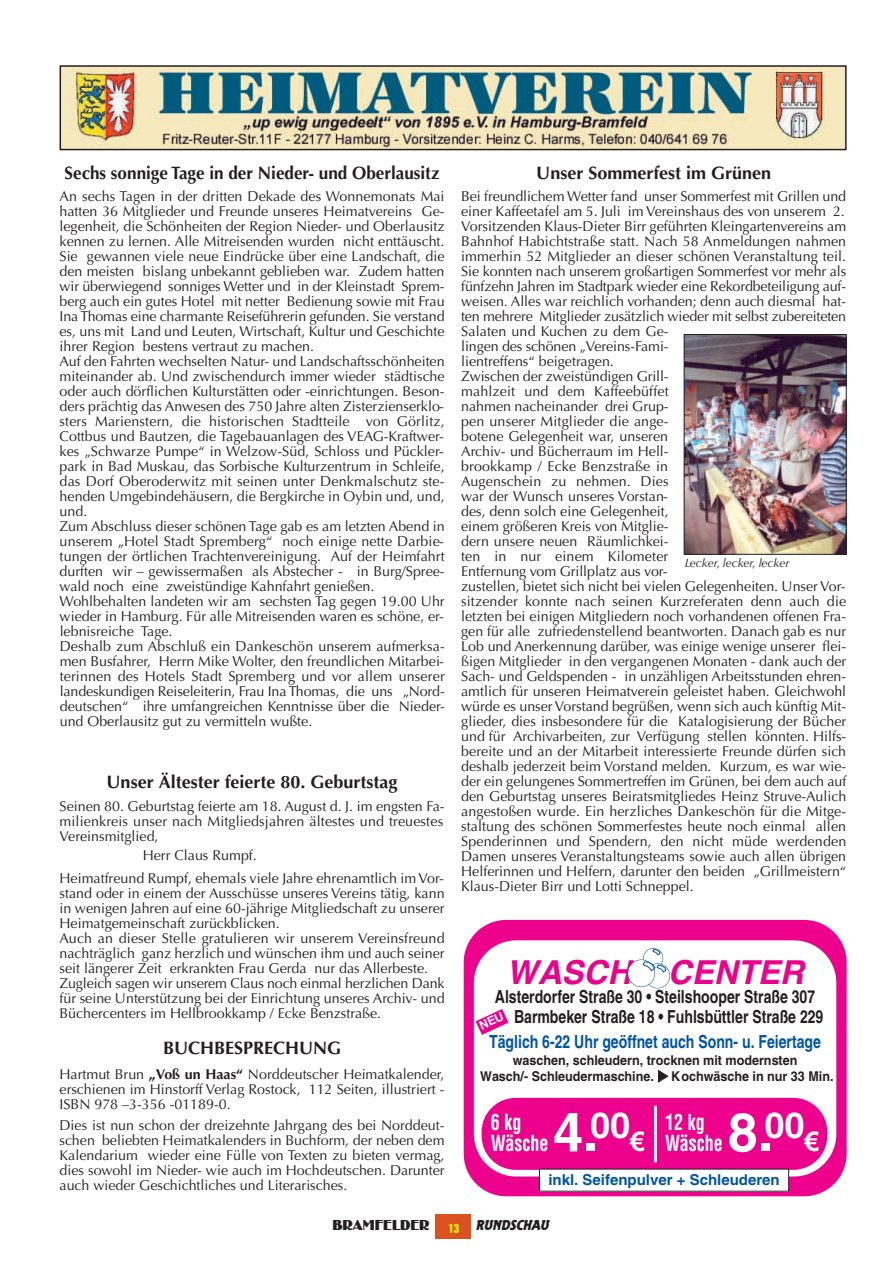
<style>
.page{position:relative;width:893px;height:1263px;background:#fff}
.page>*{position:absolute;margin:0;border:0;box-sizing:border-box;transform-origin:0 0}
.t1{font:700 54px "Helvetica";color:#fff}
.t2{font:italic 700 33px "Helvetica";color:#ec008c}
.t3{font:700 condensed 21.6px/21px "Helvetica";color:#fff;scale:.83 1}
.t4{font:700 18px/19.5px "Helvetica";color:#231f20;scale:.78 1}
.t5{font:700 18px "Optima";color:#231f20}
.t6{font:700 18px "Optima";color:#231f20;scale:.95 1}
.t7{font:700 18px "Helvetica";color:#0054a5;scale:.78 1}
.t8{font:700 15px "Helvetica";color:#0054a5}
.t9{font:15px "Birmingham";color:#231f20}
.t10{font:14.25px/15px "Optima";color:#231f20}
.t11{font:700 13.5px/16.5px "Helvetica";color:#231f20;scale:.93 1}
.t12{font:italic 12px "Optima";color:#231f20}
.s1{font-weight:700}
.s2{font-family:"Arial";font-size:27px}
.s3{font-family:"Elmshorn";font-style:italic}
</style>
<div class="page">
<div style="left:435px;top:1215px;width:36px;height:24px;background:#da521f"></div>
<img style="left:63px;top:68px;width:780px;height:79px">
<div style="left:60px;top:65px;width:786px;height:85px;border:2px solid #231f20"></div>
<img style="left:685px;top:336px;width:159px;height:217px">
<div style="left:683px;top:334px;width:163px;height:221px;border:1px solid #231f20"></div>
<div style="left:463px;top:920px;width:383px;height:276px;background:#ec008c;border-radius:43px"></div>
<div style="left:474px;top:940px;width:362px;height:237px;background:#fff;border-radius:43px"></div>
<div style="left:481px;top:1098px;width:346px;height:72px;background:#ec008c;border-radius:34px"></div>
<hr style="left:654px;top:1106px;width:3px;height:56px;background:#fff">
<div style="left:539px;top:1169px;width:249px;height:22px;background:#fff"></div>
<div style="left:643px;top:948px;width:20px;height:20px;border:1px solid #0054a5;border-radius:50%"></div>
<svg style="left:652px;top:949px;width:8px;height:6px"></svg>
<div style="left:645px;top:963px;width:25px;height:25px;border:1px solid #0054a5;border-radius:50%"></div>
<div style="left:628px;top:960px;width:26px;height:27px;background:#fff;border-radius:50%"></div>
<div style="left:627px;top:960px;width:28px;height:27px;border:1px solid #0054a5;border-radius:50%"></div>
<svg style="left:642px;top:962px;width:24px;height:10px"></svg>
<svg style="left:475px;top:1009px;width:33px;height:26px"></svg>
<p class="t6" style="left:65px;top:165px;width:396px">Sechs sonnige Tage in der Nieder- und Oberlausitz</p>
<p class="t10" style="left:59px;top:190px;width:387px">An sechs Tagen in der dritten Dekade des Wonnemonats Mai hatten 36 Mitglieder und Freunde unseres Heimatvereins Ge&shy;legenheit, die Schönheiten der Region Nieder- und Oberlausitz kennen zu lernen. Alle Mitreisenden wurden nicht enttäuscht.<br>Sie gewannen viele neue Eindrücke über eine Landschaft, die den meisten bislang unbekannt geblieben war. Zudem hatten wir überwiegend sonniges Wetter und in der Kleinstadt Sprem&shy;berg auch ein gutes Hotel mit netter Bedienung sowie mit Frau Ina Thomas eine charmante Reiseführerin gefunden. Sie verstand es, uns mit Land und Leuten, Wirtschaft, Kultur und Geschichte ihrer Region bestens vertraut zu machen.<br>Auf den Fahrten wechselten Natur- und Landschaftsschönheiten miteinander ab. Und zwischendurch immer wieder städtische oder auch dörflichen Kulturstätten oder -einrichtungen. Beson&shy;ders prächtig das Anwesen des 750 Jahre alten Zisterzienserklo&shy;sters Marienstern, die historischen Stadtteile von Görlitz, Cottbus und Bautzen, die Tagebauanlagen des VEAG-Kraftwer&shy;kes „Schwarze Pumpe“ in Welzow-Süd, Schloss und Pückler&shy;park in Bad Muskau, das Sorbische Kulturzentrum in Schleife, das Dorf Oberoderwitz mit seinen unter Denkmalschutz ste&shy;henden Umgebindehäusern, die Bergkirche in Oybin und, und, und.<br>Zum Abschluss dieser schönen Tage gab es am letzten Abend in unserem „Hotel Stadt Spremberg“ noch einige nette Darbie&shy;tungen der örtlichen Trachtenvereinigung. Auf der Heimfahrt durften wir – gewissermaßen als Abstecher - in Burg/Spree&shy;wald noch eine zweistündige Kahnfahrt genießen.<br>Wohlbehalten landeten wir am sechsten Tag gegen 19.00 Uhr wieder in Hamburg. Für alle Mitreisenden waren es schöne, er&shy;lebnisreiche Tage.<br>Deshalb zum Abschluß ein Dankeschön unserem aufmerksa&shy;men Busfahrer, Herrn Mike Wolter, den freundlichen Mitarbei&shy;terinnen des Hotels Stadt Spremberg und vor allem unserer landeskundigen Reiseleiterin, Frau Ina Thomas, die uns „Nord&shy;deutschen“ ihre umfangreichen Kenntnisse über die Nieder&shy;und Oberlausitz gut zu vermitteln wußte.</p>
<p class="t5" style="left:107px;top:775px;width:292px">Unser Ältester feierte 80. Geburtstag</p>
<p class="t10" style="left:59px;top:800px;width:386px;text-align:justify">Seinen 80. Geburtstag feierte am 18. August d. J. im engsten Fa&shy;milienkreis unser nach Mitgliedsjahren ältestes und treuestes Vereinsmitglied,</p>
<p class="t10" style="left:59px;top:846px;width:386px;line-height:22.5px;text-indent:83px">Herr Claus Rumpf.<br>Heimatfreund Rumpf, ehemals viele Jahre ehrenamtlich im Vor-</p>
<p class="t10" style="left:60px;top:887px;width:386px">stand oder in einem der Ausschüsse unseres Vereins tätig, kann in wenigen Jahren auf eine 60-jährige Mitgliedschaft zu unserer Heimatgemeinschaft zurückblicken.<br>Auch an dieser Stelle gratulieren wir unserem Vereinsfreund nachträglich ganz herzlich und wünschen ihm und auch seiner seit längerer Zeit erkrankten Frau Gerda nur das Allerbeste.<br>Zugleich sagen wir unserem Claus noch einmal herzlichen Dank für seine Unterstützung bei der Einrichtung unseres Archiv- und Büchercenters im Hellbrookkamp / Ecke Benzstraße.</p>
<p class="t5" style="left:163px;top:1040px;width:180px">BUCHBESPRECHUNG</p>
<p class="t10" style="left:60px;top:1068px;width:386px;text-align:justify">Hartmut Brun <span class="s1">„Voß un Haas“</span> Norddeutscher Heimatkalender, erschienen im Hinstorff Verlag Rostock, 112 Seiten, illustriert - ISBN 978 –3-356 -01189-0.</p>
<p class="t10" style="left:60px;top:1119px;width:386px;text-align:justify">Dies ist nun schon der dreizehnte Jahrgang des bei Norddeut&shy;schen beliebten Heimatkalenders in Buchform, der neben dem Kalendarium wieder eine Fülle von Texten zu bieten vermag, dies sowohl im Nieder- wie auch im Hochdeutschen. Darunter auch wieder Geschichtliches und Literarisches.</p>
<p class="t5" style="left:536px;top:165px;width:236px">Unser Sommerfest im Grünen</p>
<p class="t10" style="left:461px;top:190px;width:386px">Bei freundlichem Wetter fand unser Sommerfest mit Grillen und einer Kaffeetafel am 5. Juli im Vereinshaus des von unserem 2.<br>Vorsitzenden Klaus-Dieter Birr geführten Kleingartenvereins am Bahnhof Habichtstraße statt. Nach 58 Anmeldungen nahmen immerhin 52 Mitglieder an dieser schönen Veranstaltung teil.<br>Sie konnten nach unserem großartigen Sommerfest vor mehr als fünfzehn Jahren im Stadtpark wieder eine Rekordbeteiligung auf&shy;weisen. Alles war reichlich vorhanden; denn auch diesmal hat&shy;ten mehrere Mitglieder zusätzlich wieder mit selbst zubereiteten Salaten und Kuchen zu dem Ge-<br>lingen des schönen „Vereins-Fami-<br>lientreffens“ beigetragen.<br>Zwischen der zweistündigen Grill-<br>mahlzeit und dem Kaffeebüffet<br>nahmen nacheinander drei Grup-<br>pen unserer Mitglieder die ange-<br>botene Gelegenheit war, unseren<br>Archiv- und Bücherraum im Hell-<br>brookkamp / Ecke Benzstraße in<br>Augenschein zu nehmen. Dies<br>war der Wunsch unseres Vorstan-<br>des, denn solch eine Gelegenheit,<br>einem größeren Kreis von Mitglie-<br>dern unsere neuen Räumlichkei-<br>ten in nur einem Kilometer<br>Entfernung vom Grillplatz aus vor-<br>zustellen, bietet sich nicht bei vielen Gelegenheiten. Unser Vor&shy;sitzender konnte nach seinen Kurzreferaten denn auch die letzten bei einigen Mitgliedern noch vorhandenen offenen Fra&shy;gen für alle zufriedenstellend beantworten. Danach gab es nur Lob und Anerkennung darüber, was einige wenige unserer flei&shy;ßigen Mitglieder in den vergangenen Monaten - dank auch der Sach- und Geldspenden - in unzähligen Arbeitsstunden ehren&shy;amtlich für unseren Heimatverein geleistet haben. Gleichwohl würde es unser Vorstand begrüßen, wenn sich auch künftig Mit&shy;glieder, dies insbesondere für die Katalogisierung der Bücher und für Archivarbeiten, zur Verfügung stellen könnten. Hilfs&shy;bereite und an der Mitarbeit interessierte Freunde dürfen sich deshalb jederzeit beim Vorstand melden. Kurzum, es war wie&shy;der ein gelungenes Sommertreffen im Grünen, bei dem auch auf den Geburtstag unseres Beiratsmitgliedes Heinz Struve-Aulich angestoßen wurde. Ein herzliches Dankeschön für die Mitge&shy;staltung des schönen Sommerfestes heute noch einmal allen Spenderinnen und Spendern, den nicht müde werdenden Damen unseres Veranstaltungsteams sowie auch allen übrigen Helferinnen und Helfern, darunter den beiden „Grillmeistern“ Klaus-Dieter Birr und Lotti Schneppel.</p>
<p class="t12" style="left:685px;top:558px;width:106px">Lecker, lecker, lecker</p>
<h2 class="t2" style="left:506px;top:960px;width:299px">WASCH CENTER</h2>
<p class="t4" style="left:514px;top:989px;width:398px;text-indent:-19px">Alsterdorfer Straße 30 • Steilshooper Straße 307<br>Barmbeker Straße 18 • Fuhlsbüttler Straße 229</p>
<p class="t7" style="left:489px;top:1035px;width:427px">Täglich 6-22 Uhr geöffnet auch Sonn- u. Feiertage</p>
<p class="t11" style="left:480px;top:1053px;width:343px;text-indent:33px">waschen, schleudern, trocknen mit modernsten<br>Wasch/- Schleudermaschine.</p>
<p class="t11" style="left:671px;top:1070px;width:176px">Kochwäsche in nur 33 Min.</p>
<h3 class="t3" style="left:491px;top:1114px;width:71px">6 kg<br>Wäsche</h3>
<h1 class="t1" style="left:553px;top:1113px;width:93px">4.<sup>00</sup><span class="s2">€</span></h1>
<h3 class="t3" style="left:665px;top:1114px;width:71px">12 kg<br>Wäsche</h3>
<h1 class="t1" style="left:727px;top:1113px;width:93px">8.<sup>00</sup><span class="s2">€</span></h1>
<p class="t8" style="left:548px;top:1174px;width:233px">inkl. Seifenpulver + Schleuderen</p>
<p class="t9" style="left:332px;top:1220px;width:220px">BRAMFELDER <sub>13</sub> <span class="s3">RUNDSCHAU</span></p>
</div>
